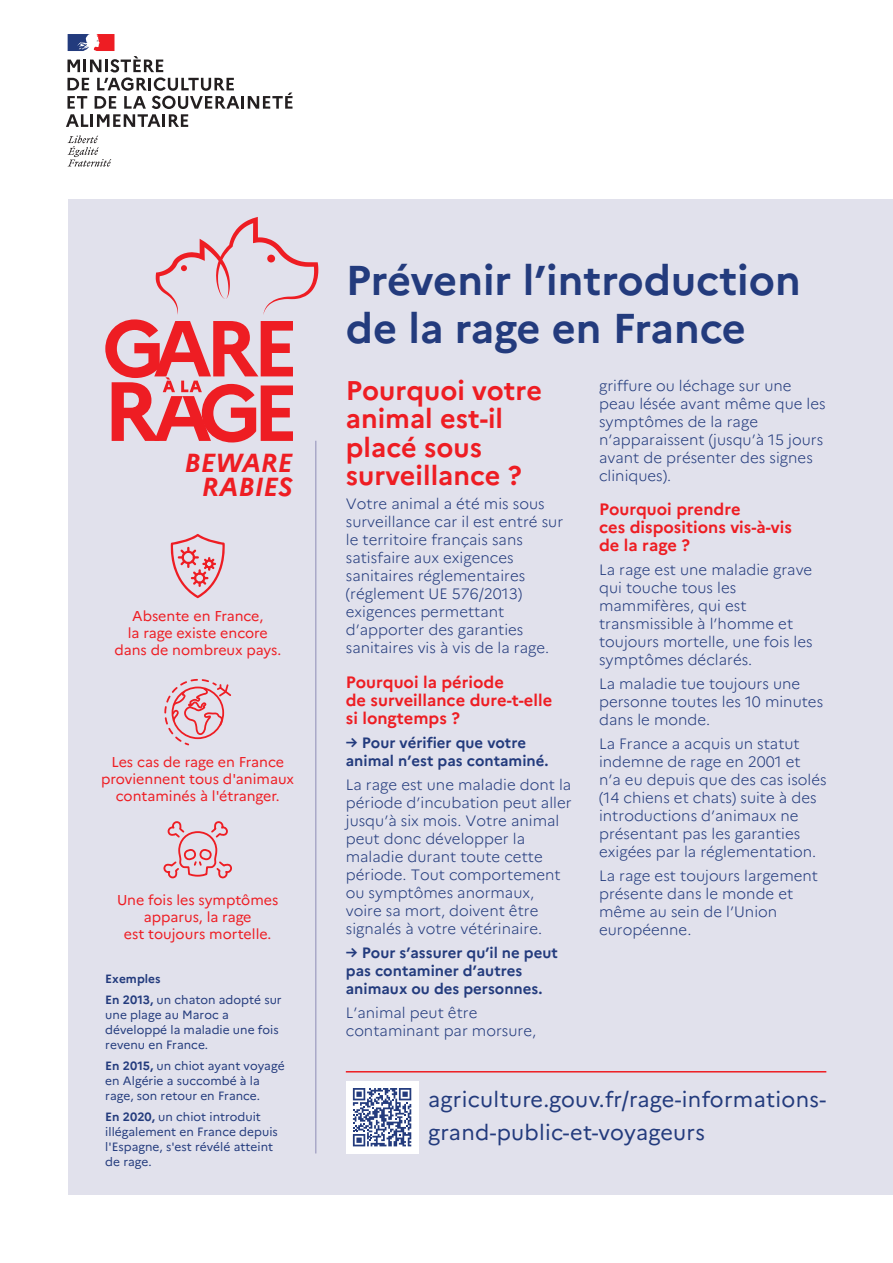
<style>
.page{position:relative;width:893px;height:1263px;background:#fff}
.page>*{position:absolute;margin:0;border:0;box-sizing:border-box;transform-origin:0 0}
.t1{font:700 41.7px/48.2px "Marianne";color:#233b7d}
.t2{font:700 27px/28.5px "Marianne";color:#ee1d23}
.t3{font:italic 700 26.1px/23.9px "Marianne";color:#ee1d23;text-align:right}
.t4{font:21.6px/32.2px "Marianne";letter-spacing:.015em;color:#233b7d}
.t5{font:700 16.5px/18px "Marianne";color:#ee1d23}
.t6{font:300 15px/18px "Marianne";color:#233b7d}
.t7{font:700 15px/18px "Marianne";color:#233b7d}
.t8{font:14.25px/16.8px "Marianne";color:#ee1d23;text-align:center}
.t9{font:12px/15px "Marianne";color:#233b7d}
.s1{font-weight:700}
</style>
<div class="page">
<svg style="left:68px;top:135px;width:43px;height:32px"></svg>
<svg style="left:66px;top:34px;width:226px;height:93px"></svg>
<div style="left:68px;top:200px;width:825px;height:995px;background:#e1e1ec"></div>
<hr style="left:315px;top:441px;width:1px;height:712px;background:#aaa9c8">
<hr style="left:346px;top:1071px;width:480px;height:1px;background:#ee1d23">
<svg style="left:105px;top:217px;width:213px;height:225px"></svg>
<div style="left:267px;top:255px;width:8px;height:7px;background:#ee1d23;border-radius:50%"></div>
<svg style="left:170px;top:534px;width:55px;height:64px"></svg>
<svg style="left:164px;top:679px;width:67px;height:66px"></svg>
<svg style="left:163px;top:821px;width:69px;height:58px"></svg>
<div style="left:346px;top:1081px;width:72px;height:72px;background:#fff"></div>
<svg style="left:353px;top:1088px;width:58px;height:58px"></svg>
<h3 class="t3" style="left:184px;top:448px;width:110px">BEWARE<br>RABIES</h3>
<p class="t8" style="left:114px;top:606px;width:168px">Absente en France,<br>la rage existe encore dans de nombreux pays.</p>
<p class="t8" style="left:101px;top:753px;width:194px">Les cas de rage en France proviennent tous d'animaux contaminés à l'étranger.</p>
<p class="t8" style="left:117px;top:890px;width:163px">Une fois les symptômes apparus, la rage<br>est toujours mortelle.</p>
<p class="t9" style="left:105px;top:967px;width:178px;line-height:21px"><span class="s1">Exemples<br>En 2013,</span> un chaton adopté sur</p>
<p class="t9" style="left:105px;top:1006px;width:175px">une plage au Maroc a développé la maladie une fois revenu en France.</p>
<p class="t9" style="left:105px;top:1057px;width:181px"><span class="s1">En 2015,</span> un chiot ayant voyagé en Algérie a succombé à la rage, son retour en France.</p>
<p class="t9" style="left:105px;top:1108px;width:174px"><span class="s1">En 2020,</span> un chiot introduit illégalement en France depuis l'Espagne, s'est révélé atteint de rage.</p>
<h1 class="t1" style="left:346px;top:252px;width:456px">Prévenir l’introduction de la rage en France</h1>
<h2 class="t2" style="left:346px;top:373px;width:198px">Pourquoi votre animal est-il placé sous surveillance ?</h2>
<p class="t6" style="left:346px;top:493px;width:219px">Votre animal a été mis sous surveillance car il est entré sur le territoire français sans satisfaire aux exigences sanitaires réglementaires (réglement UE 576/2013) exigences permettant d’apporter des garanties sanitaires vis à vis de la rage.</p>
<p class="t5" style="left:346px;top:671px;width:208px">Pourquoi la période<br>de surveillance dure-t-elle si longtemps ?</p>
<p class="t7" style="left:346px;top:732px;width:204px">→ Pour vérifier que votre animal n’est pas contaminé.</p>
<p class="t6" style="left:346px;top:774px;width:227px">La rage est une maladie dont la période d’incubation peut aller jusqu’à six mois. Votre animal peut donc développer la maladie durant toute cette période. Tout comportement ou symptômes anormaux, voire sa mort, doivent être signalés à votre vétérinaire.</p>
<p class="t7" style="left:346px;top:942px;width:214px">→ Pour s’assurer qu’il ne peut pas contaminer d’autres animaux ou des personnes.</p>
<p class="t6" style="left:346px;top:1002px;width:192px">L’animal peut être contaminant par morsure,</p>
<p class="t6" style="left:599px;top:375px;width:228px">griffure ou léchage sur une peau lésée avant même que les symptômes de la rage n’apparaissent (jusqu’à 15 jours avant de présenter des signes cliniques).</p>
<p class="t5" style="left:599px;top:499px;width:194px">Pourquoi prendre<br>ces dispositions vis-à-vis de la rage ?</p>
<p class="t6" style="left:599px;top:559px;width:215px">La rage est une maladie grave qui touche tous les mammifères, qui est transmissible à l’homme et toujours mortelle, une fois les symptômes déclarés.</p>
<p class="t6" style="left:599px;top:673px;width:226px">La maladie tue toujours une personne toutes les 10 minutes dans le monde.</p>
<p class="t6" style="left:599px;top:733px;width:229px">La France a acquis un statut indemne de rage en 2001 et<br>n’a eu depuis que des cas isolés (14 chiens et chats) suite à des introductions d’animaux ne présentant pas les garanties exigées par la réglementation.</p>
<p class="t6" style="left:599px;top:865px;width:221px">La rage est toujours largement présente dans le monde et même au sein de l’Union européenne.</p>
<h3 class="t4" style="left:428px;top:1082px;width:399px">agriculture.gouv.fr/rage-informations&shy;grand-public-et-voyageurs</h3>
</div>
